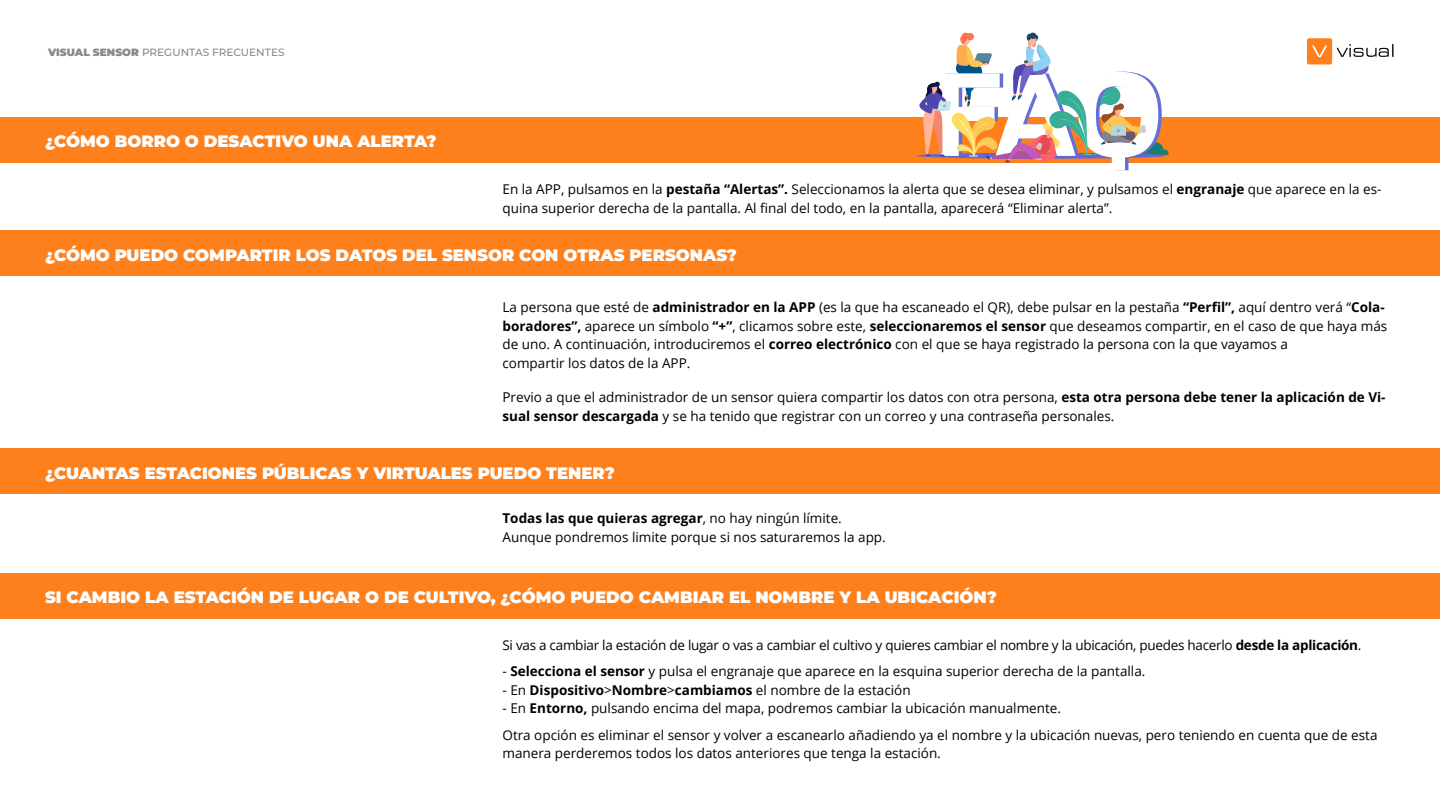
<style>
.page{position:relative;width:1440px;height:810px;background:#fff}
.page>*{position:absolute;margin:0;border:0;box-sizing:border-box;transform-origin:0 0}
.t1{font:900 16.5px "Montserrat";color:#fff}
.t2{font:13.5px/18.8px "Open Sans";color:#000}
.t3{font:13.5px "Open Sans";letter-spacing:-.02em;color:#000}
.t4{font:700 13.5px "Open Sans";color:#000}
.t5{font:500 10.5px "Montserrat";color:#898989}
.s1{font-weight:900}
.s2{font-weight:700}
.s3{font-weight:400}
</style>
<div class="page">
<svg style="left:1307px;top:38px;width:87px;height:26px"></svg>
<div style="left:0;top:117px;width:1440px;height:46px;background:#fd801d"></div>
<div style="left:0;top:230px;width:1440px;height:46px;background:#fd801d"></div>
<div style="left:0;top:448px;width:1440px;height:46px;background:#fd801d"></div>
<div style="left:0;top:573px;width:1440px;height:46px;background:#fd801d"></div>
<svg style="left:918px;top:32px;width:251px;height:138px"></svg>
<p class="t5" style="left:48px;top:46px;width:238px"><span class="s1">VISUAL SENSOR</span> PREGUNTAS FRECUENTES</p>
<p class="t1" style="left:45px;top:130px;width:393px">¿CÓMO BORRO O DESACTIVO UNA ALERTA?</p>
<p class="t2" style="left:502px;top:180px;width:881px">En la APP, pulsamos en la <span class="s2">pestaña “Alertas”.</span> Seleccionamos la alerta que se desea eliminar, y pulsamos el <span class="s2">engranaje</span> que aparece en la es&shy;quina superior derecha de la pantalla. Al final del todo, en la pantalla, aparecerá “Eliminar alerta”.</p>
<p class="t1" style="left:45px;top:244px;width:693px">¿CÓMO PUEDO COMPARTIR LOS DATOS DEL SENSOR CON OTRAS PERSONAS?</p>
<p class="t2" style="left:502px;top:297px;width:886px">La persona que esté de <span class="s2">administrador en la APP</span> (es la que ha escaneado el QR), debe pulsar en la pestaña <span class="s2">“Perfil”,</span> aquí dentro verá “<span class="s2">Cola&shy;boradores”,</span> aparece un símbolo <span class="s2">“+”</span>, clicamos sobre este, <span class="s2">seleccionaremos el sensor</span> que deseamos compartir, en el caso de que haya más de uno. A continuación, introduciremos el <span class="s2">correo electrónico</span> con el que se haya registrado la persona con la que vayamos a<br>compartir los datos de la APP.</p>
<p class="t2" style="left:503px;top:387px;width:885px">Previo a que el administrador de un sensor quiera compartir los datos con otra persona, <span class="s2">esta otra persona debe tener la aplicación de Vi&shy;sual sensor descargada</span> y se ha tenido que registrar con un correo y una contraseña personales.</p>
<p class="t1" style="left:45px;top:462px;width:571px">¿CUANTAS ESTACIONES PÚBLICAS Y VIRTUALES PUEDO TENER?</p>
<p class="t2" style="left:503px;top:508px;width:385px"><span class="s2">Todas las que quieras agregar</span>, no hay ningún límite.<br>Aunque pondremos limite porque si nos saturaremos la app.</p>
<p class="t1" style="left:45px;top:586px;width:953px">SI CAMBIO LA ESTACIÓN DE LUGAR O DE CULTIVO, ¿CÓMO PUEDO CAMBIAR EL NOMBRE Y LA UBICACIÓN?</p>
<p class="t3" style="left:503px;top:636px;width:860px">Si vas a cambiar la estación de lugar o vas a cambiar el cultivo y quieres cambiar el nombre y la ubicación, puedes hacerlo <span class="s2">desde la aplicación</span>.</p>
<p class="t2" style="left:503px;top:661px;width:644px">- <span class="s2">Selecciona el sensor</span> y pulsa el engranaje que aparece en la esquina superior derecha de la pantalla.</p>
<p class="t4" style="left:503px;top:681px;width:410px"><span class="s3">- En</span> Dispositivo<span class="s3">&gt;</span>Nombre<span class="s3">&gt;</span>cambiamos <span class="s3">el nombre de la estación</span></p>
<p class="t2" style="left:503px;top:695px;width:877px;line-height:26.2px">- En <span class="s2">Entorno,</span> pulsando encima del mapa, podremos cambiar la ubicación manualmente.<br>Otra opción es eliminar el sensor y volver a escanearlo añadiendo ya el nombre y la ubicación nuevas, pero teniendo en cuenta que de esta</p>
<p class="t2" style="left:503px;top:744px;width:440px">manera perderemos todos los datos anteriores que tenga la estación.</p>
</div>
